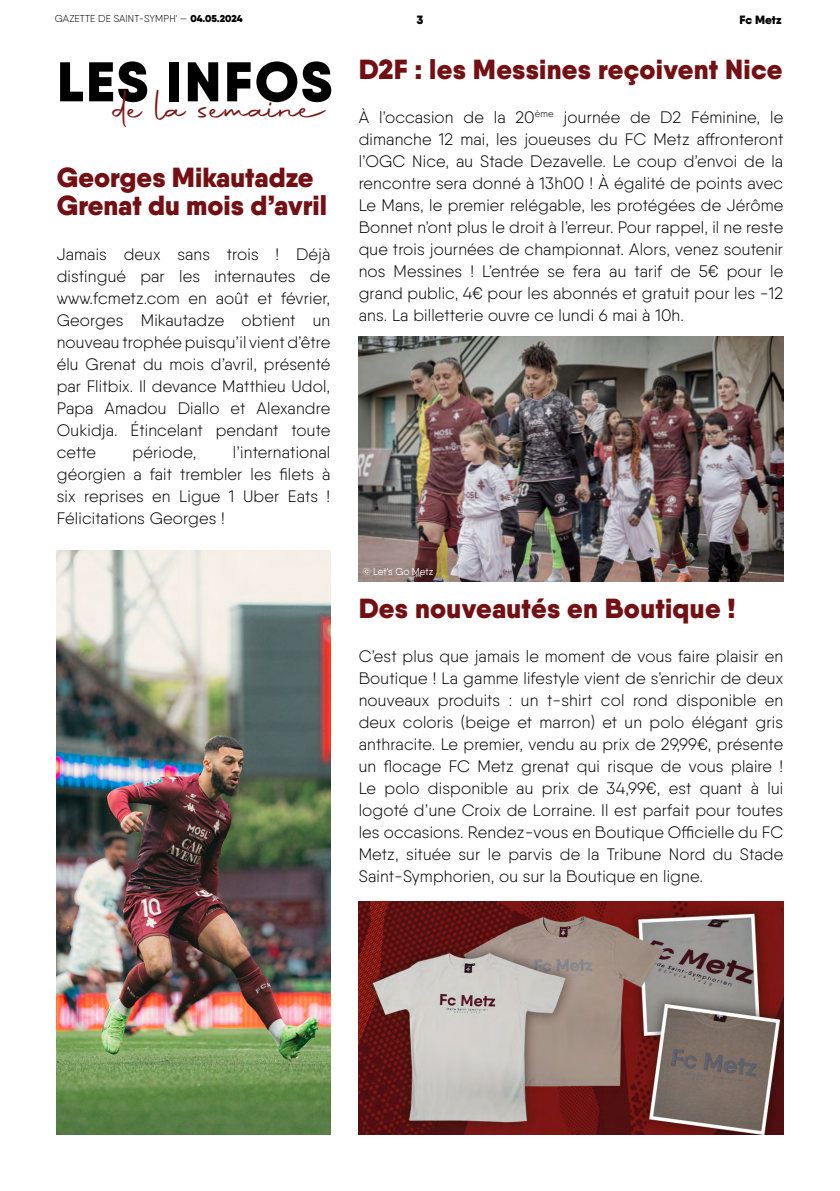
<style>
.page{position:relative;width:840px;height:1191px;background:#fff}
.page>*{position:absolute;margin:0;border:0;box-sizing:border-box;transform-origin:0 0}
.t1{font:900 55.8px "Qanelas";letter-spacing:.05em;color:#000}
.t2{font:45.6px "Autography";color:#781615}
.t3{font:900 27.6px/28px "Qanelas";letter-spacing:.005em;color:#731014}
.t4{font:300 16.6px/22px "Qanelas";letter-spacing:.01em;color:#000;text-align:justify}
.t5{font:900 12px "Qanelas";color:#000}
.t6{font:300 10px "Qanelas";letter-spacing:.01em;color:#000}
.t7{font:10px "Qanelas";letter-spacing:-.005em;color:#fff}
.s1{font-weight:900}
</style>
<div class="page">
<img style="left:358px;top:337px;width:424px;height:245px">
<img style="left:358px;top:901px;width:424px;height:233px">
<img style="left:57px;top:550px;width:273px;height:584px">
<p class="t6" style="left:55px;top:13px;width:189px">GAZETTE DE SAINT-SYMPH' — <span class="s1">04.05.2024</span></p>
<p class="t5" style="left:739px;top:12px;width:43px">Fc Metz</p>
<h1 class="t1" style="left:57px;top:46px;width:276px">LES INFOS</h1>
<p class="t5" style="left:416px;top:12px;width:8px">3</p>
<h3 class="t3" style="left:358px;top:55px;width:425px">D2F : les Messines reçoivent Nice</h3>
<p class="t4" style="left:358px;top:106px;width:426px">À l’occasion de la 20<sup>ème</sup> journée de D2 Féminine, le dimanche 12 mai, les joueuses du FC Metz affronteront l’OGC Nice, au Stade Dezavelle. Le coup d’envoi de la rencontre sera donné à 13h00 ! À égalité de points avec Le Mans, le premier relégable, les protégées de Jérôme Bonnet n’ont plus le droit à l’erreur. Pour rappel, il ne reste que trois journées de championnat. Alors, venez soutenir nos Messines ! L’entrée se fera au tarif de 5€ pour le grand public, 4€ pour les abonnés et gratuit pour les -12 ans. La billetterie ouvre ce lundi 6 mai à 10h.</p>
<h2 class="t2" style="left:114px;top:79px;width:215px">de la semaine</h2>
<h3 class="t3" style="left:57px;top:163px;width:271px">Georges Mikautadze<br>Grenat du mois d’avril</h3>
<p class="t4" style="left:57px;top:242px;width:275px">Jamais deux sans trois ! Déjà distingué par les internautes de www.fcmetz.com en août et février, Georges Mikautadze obtient un nouveau trophée puisqu’il vient d’être élu Grenat du mois d’avril, présenté par Flitbix. Il devance Matthieu Udol, Papa Amadou Diallo et Alexandre Oukidja. Étincelant pendant toute cette</p>
<p class="t4" style="left:57px;top:440px;width:275px;text-indent:176px">l’international géorgien a fait trembler les filets à six reprises en Ligue 1 Uber Eats !<br>Félicitations Georges !</p>
<p class="t4" style="left:132px;top:440px;width:65px">période,</p>
<p class="t7" style="left:362px;top:565px;width:72px">© Let's Go Metz</p>
<h3 class="t3" style="left:358px;top:593px;width:378px">Des nouveautés en Boutique !</h3>
<p class="t4" style="left:358px;top:644px;width:426px">C’est plus que jamais le moment de vous faire plaisir en Boutique ! La gamme lifestyle vient de s’enrichir de deux nouveaux produits : un t-shirt col rond disponible en deux coloris (beige et marron) et un polo élégant gris anthracite. Le premier, vendu au prix de 29,99€, présente un flocage FC Metz grenat qui risque de vous plaire !<br>Le polo disponible au prix de 34,99€, est quant à lui logoté d’une Croix de Lorraine. Il est parfait pour toutes les occasions. Rendez-vous en Boutique Officielle du FC Metz, située sur le parvis de la Tribune Nord du Stade Saint-Symphorien, ou sur la Boutique en ligne.</p>
</div>
